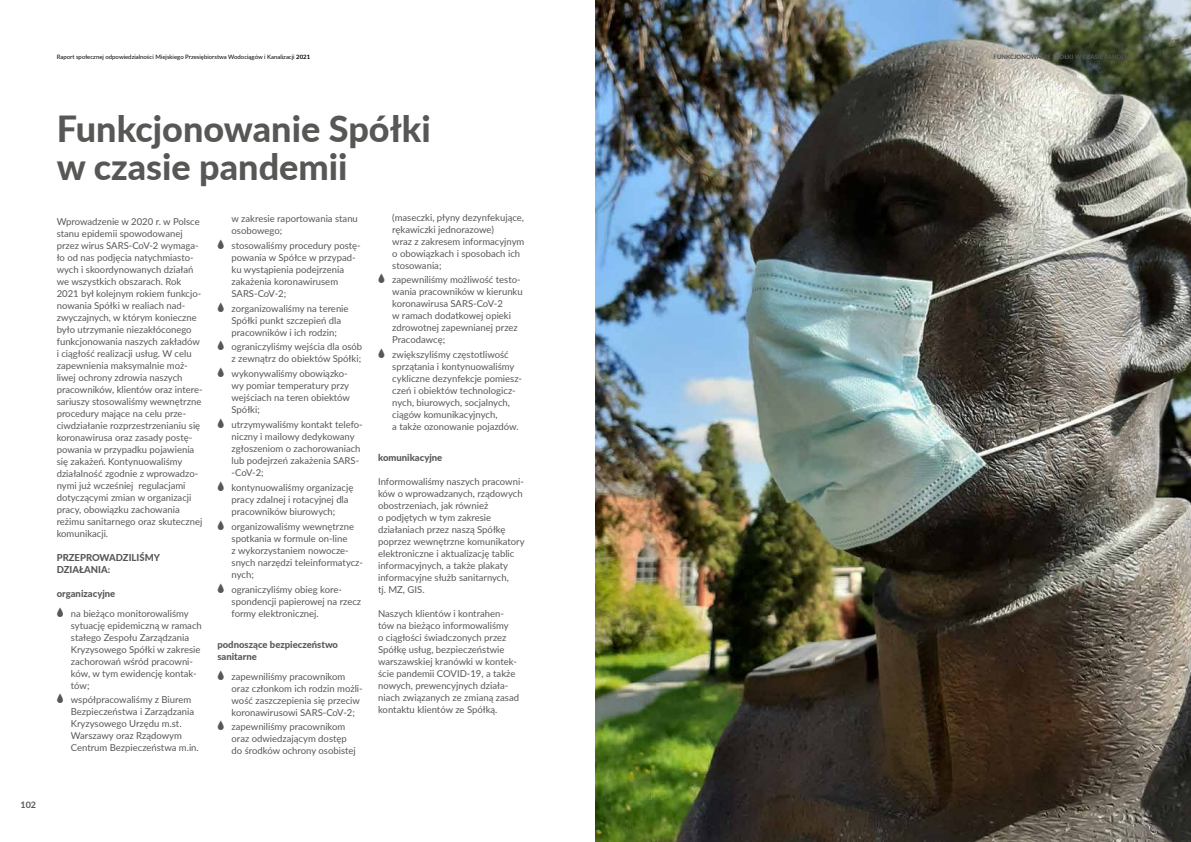
<style>
.page{position:relative;width:1191px;height:842px;background:#fff}
.page>*{position:absolute;margin:0;border:0;box-sizing:border-box;transform-origin:0 0}
.t1{font:800 36px/38px "Lato";color:#575756}
.t2{font:9.5px/12px "Lato";color:#575756}
.t3{font:800 9.5px/12px "Lato";color:#575756}
.t4{font:700 9px "Lato";color:#575756}
.t5{font:6px "Lato";color:#000}
.t6{font:800 6px "Lato";color:#575756}
.s1{font-weight:700}
.s2{font-weight:800}
.s3{font-family:"r 3 decals"}
</style>
<div class="page">
<img style="left:595px;top:0;width:596px;height:842px">
<p class="t5" style="left:57px;top:53px;width:255px">Raport społecznej odpowiedzialności Miejskiego Przesiębiorstwa Wodociągów i Kanalizacji <span class="s1">2021</span></p>
<p class="t4" style="left:21px;top:798px;width:17px">102</p>
<h1 class="t1" style="left:57px;top:109px;width:376px">Funkcjonowanie Spółki w czasie pandemii</h1>
<p class="t2" style="left:57px;top:215px;width:147px">Wprowadzenie w 2020 r. w Polsce stanu epidemii spowodowanej przez wirus SARS-CoV-2 wymaga&shy;ło od nas podjęcia natychmiasto&shy;wych i skoordynowanych działań we wszystkich obszarach. Rok<br>2021 był kolejnym rokiem funkcjo&shy;nowania Spółki w realiach nad&shy;zwyczajnych, w którym konieczne było utrzymanie niezakłóconego funkcjonowania naszych zakładów i ciągłość realizacji usług. W celu zapewnienia maksymalnie moż&shy;liwej ochrony zdrowia naszych pracowników, klientów oraz intere&shy;sariuszy stosowaliśmy wewnętrzne procedury mające na celu prze&shy;ciwdziałanie rozprzestrzenianiu się koronawirusa oraz zasady postę&shy;powania w przypadku pojawienia się zakażeń. Kontynuowaliśmy działalność zgodnie z wprowadzo&shy;nymi już wcześniej regulacjami dotyczącymi zmian w organizacji pracy, obowiązku zachowania reżimu sanitarnego oraz skutecznej komunikacji.</p>
<p class="t3" style="left:57px;top:551px;width:105px">PRZEPROWADZILIŚMY<br>DZIAŁANIA:</p>
<p class="t2" style="left:57px;top:583px;width:134px;line-height:20px"><span class="s2">organizacyjne<br></span><span class="s3">E</span> na bieżąco monitorowaliśmy</p>
<p class="t2" style="left:71px;top:619px;width:132px">sytuację epidemiczną w ramach stałego Zespołu Zarządzania<br>Kryzysowego Spółki w zakresie zachorowań wśród pracowni&shy;ków, w tym ewidencję kontak&shy;tów;</p>
<p class="t2" style="left:71px;top:693px;width:129px;text-indent:-14px"><span class="s3">E</span> współpracowaliśmy z Biurem<br>Bezpieczeństwa i Zarządzania<br>Kryzysowego Urzędu m.st.<br>Warszawy oraz Rządowym<br>Centrum Bezpieczeństwa m.in.</p>
<p class="t2" style="left:392px;top:211px;width:134px">(maseczki, płyny dezynfekujące, rękawiczki jednorazowe)<br>wraz z zakresem informacyjnym o obowiązkach i sposobach ich stosowania;</p>
<p class="t2" style="left:392px;top:273px;width:132px;text-indent:-14px"><span class="s3">E</span> zapewniliśmy możliwość testo&shy;wania pracowników w kierunku koronawirusa SARS-CoV-2<br>w ramach dodatkowej opieki zdrowotnej zapewnianej przez<br>Pracodawcę;</p>
<p class="t2" style="left:392px;top:348px;width:131px;text-indent:-14px"><span class="s3">E</span> zwiększyliśmy częstotliwość sprzątania i kontynuowaliśmy cykliczne dezynfekcje pomiesz&shy;czeń i obiektów technologicz&shy;nych, biurowych, socjalnych, ciągów komunikacyjnych,<br>a także ozonowanie pojazdów.</p>
<p class="t3" style="left:378px;top:451px;width:66px">komunikacyjne</p>
<p class="t2" style="left:378px;top:475px;width:148px">Informowaliśmy naszych pracowni&shy;ków o wprowadzanych, rządowych obostrzeniach, jak również<br>o podjętych w tym zakresie działaniach przez naszą Spółkę poprzez wewnętrzne komunikatory elektroniczne i aktualizację tablic informacyjnych, a także plakaty informacyjne służb sanitarnych,<br>tj. MZ, GIS.</p>
<p class="t2" style="left:378px;top:607px;width:142px">Naszych klientów i kontrahen&shy;tów na bieżąco informowaliśmy<br>o ciągłości świadczonych przez<br>Spółkę usług, bezpieczeństwie warszawskiej kranówki w kontek&shy;ście pandemii COVID-19, a także nowych, prewencyjnych działa&shy;niach związanych ze zmianą zasad kontaktu klientów ze Spółką.</p>
<p class="t2" style="left:231px;top:212px;width:128px">w zakresie raportowania stanu osobowego;</p>
<p class="t2" style="left:231px;top:239px;width:131px;text-indent:-14px"><span class="s3">E</span> stosowaliśmy procedury postę&shy;powania w Spółce w przypad&shy;ku wystąpienia podejrzenia zakażenia koronawirusem<br>SARS-CoV-2;</p>
<p class="t2" style="left:231px;top:302px;width:118px;text-indent:-14px"><span class="s3">E</span> zorganizowaliśmy na terenie<br>Spółki punkt szczepień dla pracowników i ich rodzin;</p>
<p class="t2" style="left:217px;top:341px;width:146px;text-align:right"><span class="s3">E</span> ograniczyliśmy wejścia dla osób z zewnątrz do obiektów Spółki;</p>
<p class="t2" style="left:231px;top:367px;width:120px;text-indent:-14px"><span class="s3">E</span> wykonywaliśmy obowiązko&shy;wy pomiar temperatury przy wejściach na teren obiektów<br>Spółki;</p>
<p class="t2" style="left:231px;top:418px;width:133px;text-indent:-14px"><span class="s3">E</span> utrzymywaliśmy kontakt telefo&shy;niczny i mailowy dedykowany zgłoszeniom o zachorowaniach lub podejrzeń zakażenia SARS--CoV-2;</p>
<p class="t2" style="left:231px;top:481px;width:123px;text-indent:-14px"><span class="s3">E</span> kontynuowaliśmy organizację pracy zdalnej i rotacyjnej dla pracowników biurowych;</p>
<p class="t2" style="left:231px;top:520px;width:133px;text-indent:-14px"><span class="s3">E</span> organizowaliśmy wewnętrzne spotkania w formule on-line<br>z wykorzystaniem nowocze&shy;snych narzędzi teleinformatycz&shy;nych;</p>
<p class="t2" style="left:231px;top:583px;width:131px;text-indent:-14px"><span class="s3">E</span> ograniczyliśmy obieg kore&shy;spondencji papierowej na rzecz formy elektronicznej.</p>
<p class="t3" style="left:217px;top:638px;width:122px">podnoszące bezpieczeństwo sanitarne</p>
<p class="t2" style="left:231px;top:670px;width:133px;text-indent:-14px"><span class="s3">E</span> zapewniliśmy pracownikom oraz członkom ich rodzin możli&shy;wość zaszczepienia się przeciw koronawirusowi SARS-CoV-2;</p>
<p class="t2" style="left:231px;top:720px;width:126px;text-indent:-14px"><span class="s3">E</span> zapewniliśmy pracownikom oraz odwiedzającym dostęp do środków ochrony osobistej</p>
<p class="t6" style="left:993px;top:52px;width:142px">FUNKCJONOWANIE SPÓŁKI W CZASIE PANDEMII</p>
</div>
